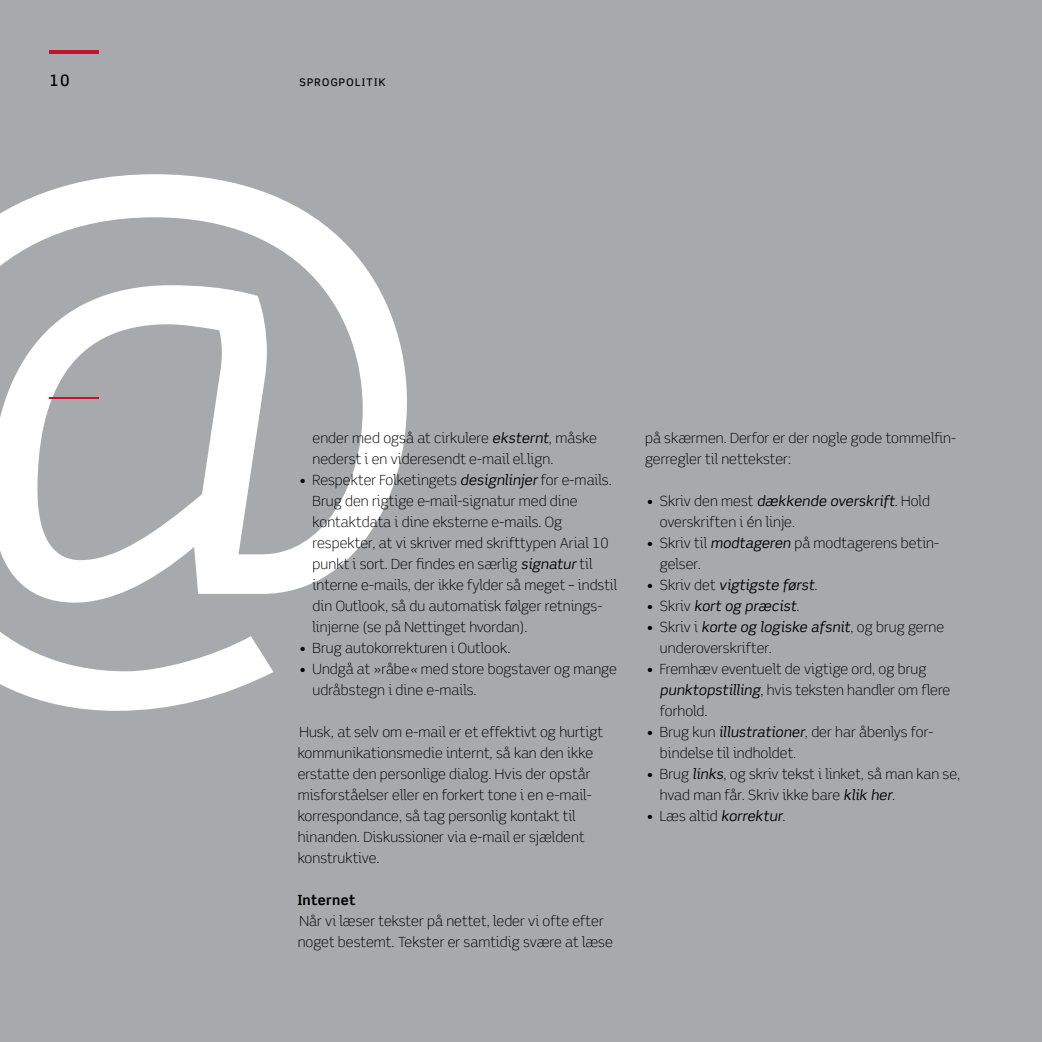
<style>
.page{position:relative;width:1042px;height:1042px;background:#a7a9ac}
.page>*{position:absolute;margin:0;border:0;box-sizing:border-box;transform-origin:0 0}
.t1{font:660.62px "Scene Alt";color:#fff}
.t2{font:500 15.75px "Scene Alt";color:#000}
.t3{font:300 14px/21px "Scene Alt";letter-spacing:.005em;color:#000}
.t4{font:italic 14px "Scene Alt";letter-spacing:.005em;color:#000}
.t5{font:700 14px "Scene Alt";letter-spacing:.025em;color:#000}
.t6{font:500 10.5px "Scene Alt";letter-spacing:.125em;color:#000}
.s1{font-weight:400;font-style:italic}
.s2{font-style:italic}
.s3{font-weight:300;font-style:normal}
</style>
<div class="page">
<hr style="left:50px;top:50px;width:49px;height:4px;background:#c41230">
<hr style="left:50px;top:397px;width:49px;height:2px;background:#c41230">
<p class="t2" style="left:50px;top:70px;width:21px">10</p>
<p class="t6" style="left:299px;top:75px;width:88px">SPROGPOLITIK</p>
<h1 class="t1" style="left:-179px;top:-38px;width:636px">@</h1>
<p class="t3" style="left:313px;top:427px;width:286px">ender med også at cirkulere <span class="s1">eksternt</span>, måske nederst i en videresendt e-mail el.lign.</p>
<p class="t3" style="left:313px;top:469px;width:306px;text-indent:-13px">• Respekter Folketingets <span class="s1">designlinjer</span> for e-mails.<br>Brug den rigtige e-mail-signatur med dine kontaktdata i dine eksterne e-mails. Og respekter, at vi skriver med skrifttypen Arial 10 punkt i sort. Der findes en særlig <span class="s1">signatur</span> til interne e-mails, der ikke fylder så meget – indstil din Outlook, så du automatisk følger retnings&shy;linjerne (se på Nettinget hvordan).</p>
<p class="t3" style="left:299px;top:637px;width:212px">• Brug autokorrekturen i Outlook.</p>
<p class="t3" style="left:313px;top:658px;width:306px;text-indent:-13px">• Undgå at »råbe<span class="s2">«</span> med store bogstaver og mange udråbstegn i dine e-mails.</p>
<p class="t3" style="left:298px;top:721px;width:307px">Husk, at selv om e-mail er et effektivt og hurtigt kommunikationsmedie internt, så kan den ikke erstatte den personlige dialog. Hvis der opstår misforståelser eller en forkert tone i en e-mail&shy;korrespondance, så tag personlig kontakt til hinanden. Diskussioner via e-mail er sjældent konstruktive.</p>
<p class="t5" style="left:298px;top:891px;width:59px">Internet</p>
<p class="t3" style="left:298px;top:910px;width:317px">Når vi læser tekster på nettet, leder vi ofte efter noget bestemt. Tekster er samtidig svære at læse</p>
<p class="t3" style="left:645px;top:427px;width:312px">på skærmen. Derfor er der nogle gode tommelfin&shy;gerregler til nettekster:</p>
<p class="t3" style="left:660px;top:490px;width:271px;text-indent:-13px">• Skriv den mest <span class="s1">dækkende overskrift</span>. Hold overskriften i én linje.</p>
<p class="t3" style="left:660px;top:532px;width:281px;text-indent:-13px">• Skriv til <span class="s1">modtageren</span> på modtagerens betin&shy;gelser.</p>
<p class="t4" style="left:647px;top:576px;width:172px"><span class="s3">• Skriv det</span> vigtigste først<span class="s3">.</span></p>
<p class="t4" style="left:647px;top:597px;width:154px"><span class="s3">• Skriv</span> kort og præcist<span class="s3">.</span></p>
<p class="t3" style="left:660px;top:616px;width:286px;text-indent:-13px">• Skriv i <span class="s1">korte og logiske afsnit</span>, og brug gerne underoverskrifter.</p>
<p class="t3" style="left:660px;top:658px;width:292px;text-indent:-13px">• Fremhæv eventuelt de vigtige ord, og brug <span class="s1">punktopstilling</span>, hvis teksten handler om flere forhold.</p>
<p class="t3" style="left:660px;top:721px;width:275px;text-indent:-13px">• Brug kun <span class="s1">illustrationer</span>, der har åbenlys for&shy;bindelse til indholdet.</p>
<p class="t3" style="left:660px;top:763px;width:302px;text-indent:-13px">• Brug <span class="s1">links</span>, og skriv tekst i linket, så man kan se, hvad man får. Skriv ikke bare <span class="s1">klik her</span>.</p>
<p class="t3" style="left:647px;top:805px;width:140px">• Læs altid <span class="s1">korrektur</span>.</p>
</div>
